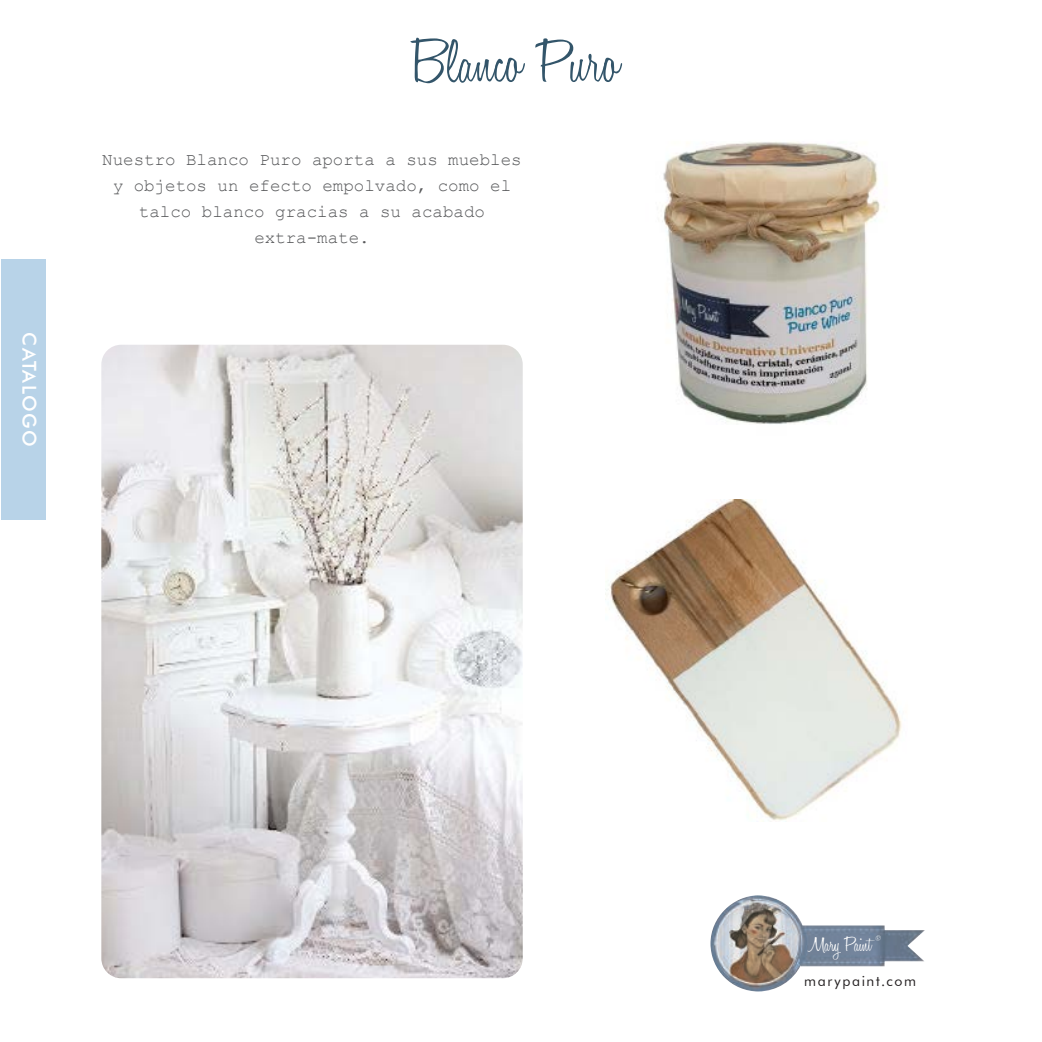
<style>
.page{position:relative;width:1042px;height:1042px;background:#fff}
.page>*{position:absolute;margin:0;border:0;box-sizing:border-box;transform-origin:0 0}
.t1{font:300 62.12px "Honey Script";color:#33556a;scale:1.08 1}
.t2{font:300 21.35px "Honey Script";color:#fff}
.t3{font:500 19.25px "Futura BT";letter-spacing:.075em;color:#fff}
.t4{font:17.5px/26.2px "Courier New";color:#57585a;text-align:center}
.t5{font:14.17px "Futura BT";letter-spacing:.115em;color:#231f20}
.t6{font:300 6.65px "Honey Script";color:#fff}
</style>
<div class="page">
<div style="left:2px;top:260px;width:44px;height:260px;background:#b8d3e8"></div>
<img style="left:662px;top:142px;width:223px;height:282px">
<img style="left:710px;top:895px;width:215px;height:96px">
<img style="left:605px;top:499px;width:297px;height:322px">
<img style="left:101px;top:345px;width:422px;height:633px">
<p class="t3" style="left:41px;top:332px;width:115px;rotate:90deg">CATALOGO</p>
<h1 class="t1" style="left:412px;top:24px;width:194px">Blanco Puro</h1>
<p class="t4" style="left:102px;top:145px;width:421px">Nuestro Blanco Puro aporta a sus muebles y objetos un efecto empolvado, como el talco blanco gracias a su acabado extra-mate.</p>
<p class="t6" style="left:876px;top:933px;width:7px">®</p>
<p class="t2" style="left:809px;top:931px;width:64px">Mary Paint</p>
<p class="t5" style="left:804px;top:972px;width:113px">marypaint.com</p>
</div>
